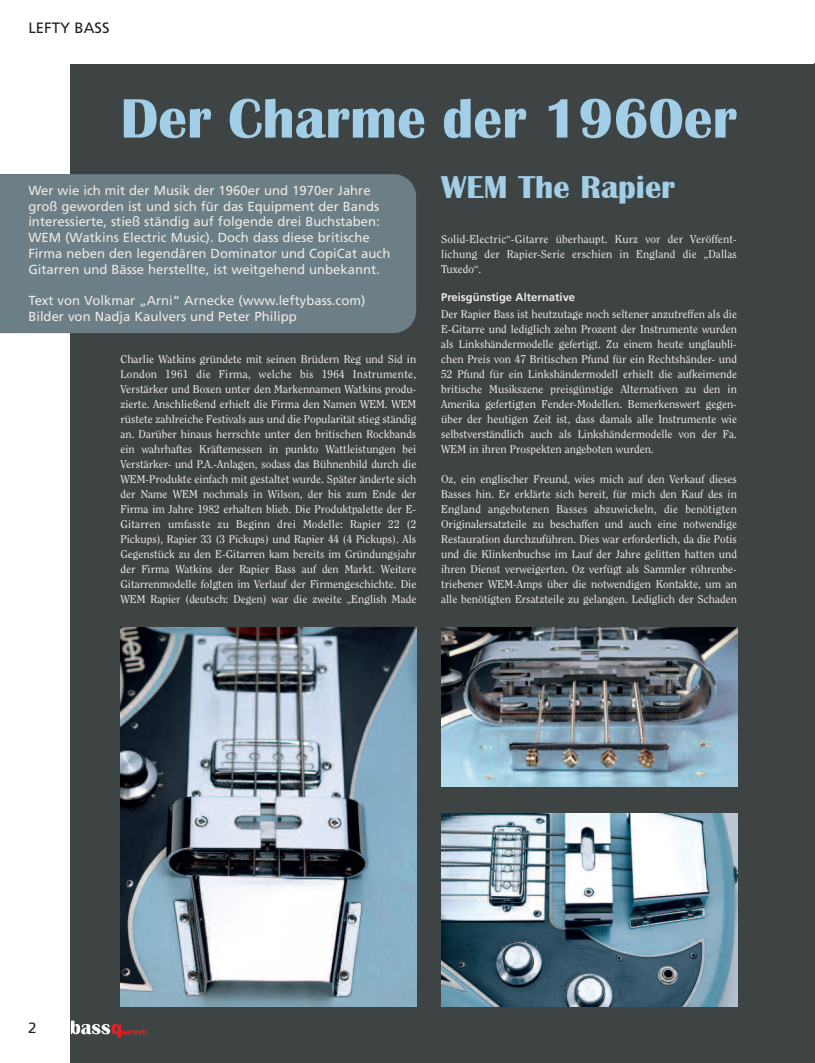
<style>
.page{position:relative;width:815px;height:1063px;background:#fff}
.page>*{position:absolute;margin:0;border:0;box-sizing:border-box;transform-origin:0 0}
.t1{font:700 57.5px "Britannic";color:#a2cee8}
.t2{font:700 32.5px "Britannic";color:#a2cee8}
.t3{font:15px "Frutiger";color:#231f20}
.t4{font:13.12px/15.8px "Frutiger";color:#edeae6}
.t5{font:11.25px/15px "Clearface Std";color:#edeae6;text-align:justify}
.t6{font:700 11.25px "Frutiger";color:#edeae6}
</style>
<div class="page">
<div style="left:70px;top:64px;width:745px;height:999px;background:#3e4444"></div>
<div style="left:0;top:174px;width:70px;height:159px;background:#6c7e86"></div>
<div style="left:70px;top:174px;width:346px;height:159px;background:#6c7e86"></div>
<img style="left:441px;top:627px;width:296px;height:160px">
<img style="left:441px;top:813px;width:296px;height:193px">
<img style="left:120px;top:628px;width:296px;height:378px">
<svg style="left:71px;top:1020px;width:76px;height:17px"></svg>
<h3 class="t3" style="left:28px;top:21px;width:83px">LEFTY BASS</h3>
<h1 class="t1" style="left:120px;top:90px;width:618px">Der Charme der 1960er</h1>
<p class="t4" style="left:28px;top:184px;width:344px">Wer wie ich mit der Musik der 1960er und 1970er Jahre</p>
<h2 class="t2" style="left:441px;top:171px;width:236px">WEM The Rapier</h2>
<p class="t4" style="left:28px;top:199px;width:364px">groß geworden ist und sich für das Equipment der Bands interessierte, stieß ständig auf folgende drei Buchstaben:<br>WEM (Watkins Electric Music). Doch dass diese britische Firma neben den legendären Dominator und CopiCat auch Gitarren und Bässe herstellte, ist weitgehend unbekannt.</p>
<p class="t4" style="left:28px;top:294px;width:339px">Text von Volkmar „Arni“ Arnecke (www.leftybass.com)<br>Bilder von Nadja Kaulvers und Peter Philipp</p>
<p class="t5" style="left:441px;top:232px;width:297px">Solid-Electric“-Gitarre überhaupt. Kurz vor der Veröffent&shy;lichung der Rapier-Serie erschien in England die „Dallas Tuxedo“.</p>
<p class="t6" style="left:441px;top:293px;width:136px">Preisgünstige Alternative</p>
<p class="t5" style="left:441px;top:307px;width:297px">Der Rapier Bass ist heutzutage noch seltener anzutreffen als die E-Gitarre und lediglich zehn Prozent der Instrumente wurden als Linkshändermodelle gefertigt. Zu einem heute unglaubli&shy;chen Preis von 47 Britischen Pfund für ein Rechtshänder- und 52 Pfund für ein Linkshändermodell erhielt die aufkeimende britische Musikszene preisgünstige Alternativen zu den in Amerika gefertigten Fender-Modellen. Bemerkenswert gegen&shy;über der heutigen Zeit ist, dass damals alle Instrumente wie selbstverständlich auch als Linkshändermodelle von der Fa.<br>WEM in ihren Prospekten angeboten wurden.</p>
<p class="t5" style="left:441px;top:472px;width:297px">Oz, ein englischer Freund, wies mich auf den Verkauf dieses Basses hin. Er erklärte sich bereit, für mich den Kauf des in England angebotenen Basses abzuwickeln, die benötigten Originalersatzteile zu beschaffen und auch eine notwendige Restauration durchzuführen. Dies war erforderlich, da die Potis und die Klinkenbuchse im Lauf der Jahre gelitten hatten und ihren Dienst verweigerten. Oz verfügt als Sammler röhrenbe&shy;triebener WEM-Amps über die notwendigen Kontakte, um an alle benötigten Ersatzteile zu gelangen. Lediglich der Schaden</p>
<p class="t5" style="left:120px;top:352px;width:297px">Charlie Watkins gründete mit seinen Brüdern Reg und Sid in London 1961 die Firma, welche bis 1964 Instrumente, Verstärker und Boxen unter den Markennamen Watkins produ&shy;zierte. Anschließend erhielt die Firma den Namen WEM. WEM rüstete zahlreiche Festivals aus und die Popularität stieg ständig an. Darüber hinaus herrschte unter den britischen Rockbands ein wahrhaftes Kräftemessen in punkto Wattleistungen bei Verstärker- und P.A.-Anlagen, sodass das Bühnenbild durch die WEM-Produkte einfach mit gestaltet wurde. Später änderte sich der Name WEM nochmals in Wilson, der bis zum Ende der Firma im Jahre 1982 erhalten blieb. Die Produktpalette der E-Gitarren umfasste zu Beginn drei Modelle: Rapier 22 (2<br>Pickups), Rapier 33 (3 Pickups) und Rapier 44 (4 Pickups). Als Gegenstück zu den E-Gitarren kam bereits im Gründungsjahr der Firma Watkins der Rapier Bass auf den Markt. Weitere Gitarrenmodelle folgten im Verlauf der Firmengeschichte. Die WEM Rapier (deutsch: Degen) war die zweite „English Made</p>
</div>
